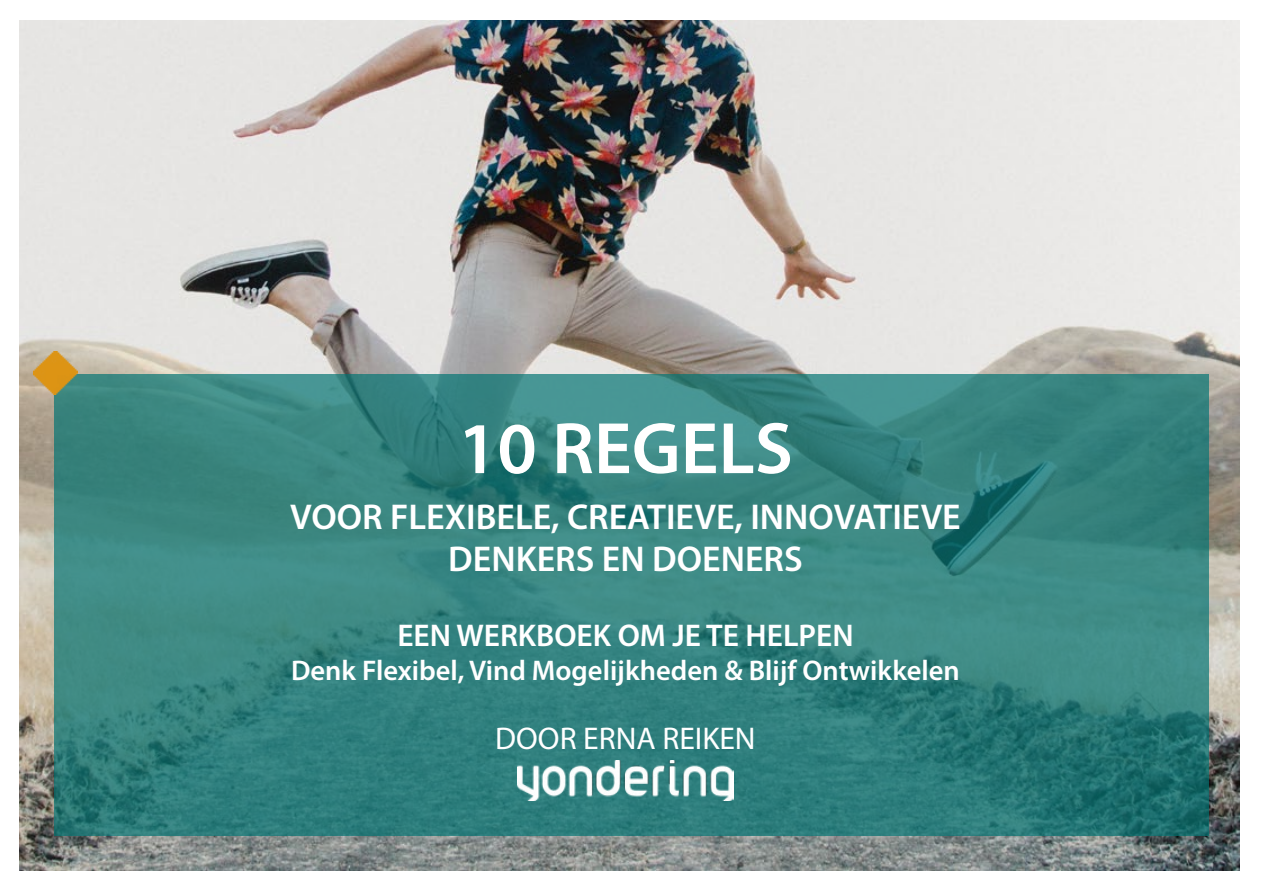
<style>
.page{position:relative;width:1263px;height:893px;background:#fff}
.page>*{position:absolute;margin:0;border:0;box-sizing:border-box;transform-origin:0 0}
.t1{font:600 73.5px "Myriad Pro";color:#fff}
.t2{font:600 36px/42px "Myriad Pro";color:#fff;text-align:center}
.t3{font:600 31.5px "Myriad Pro";color:#fff}
.t4{font:31.5px "Myriad Pro";color:#fff}
.t5{font:600 28.5px "Myriad Pro";color:#fff}
</style>
<div class="page">
<img style="left:19px;top:20px;width:1220px;height:850px">
<svg style="left:54px;top:374px;width:1155px;height:462px;fill:#378480"></svg>
<img style="left:517px;top:761px;width:216px;height:40px">
<img style="left:34px;top:351px;width:43px;height:44px">
<h1 class="t1" style="left:458px;top:402px;width:336px">10 REGELS</h1>
<p class="t2" style="left:290px;top:495px;width:672px">VOOR FLEXIBELE, CREATIEVE, INNOVATIEVE<br>DENKERS EN DOENERS</p>
<p class="t3" style="left:397px;top:616px;width:458px">EEN WERKBOEK OM JE TE HELPEN</p>
<p class="t5" style="left:291px;top:653px;width:670px">Denk Flexibel, Vind Mogelijkheden &amp; Blijf Ontwikkelen</p>
<p class="t4" style="left:495px;top:718px;width:262px">DOOR ERNA REIKEN</p>
</div>
